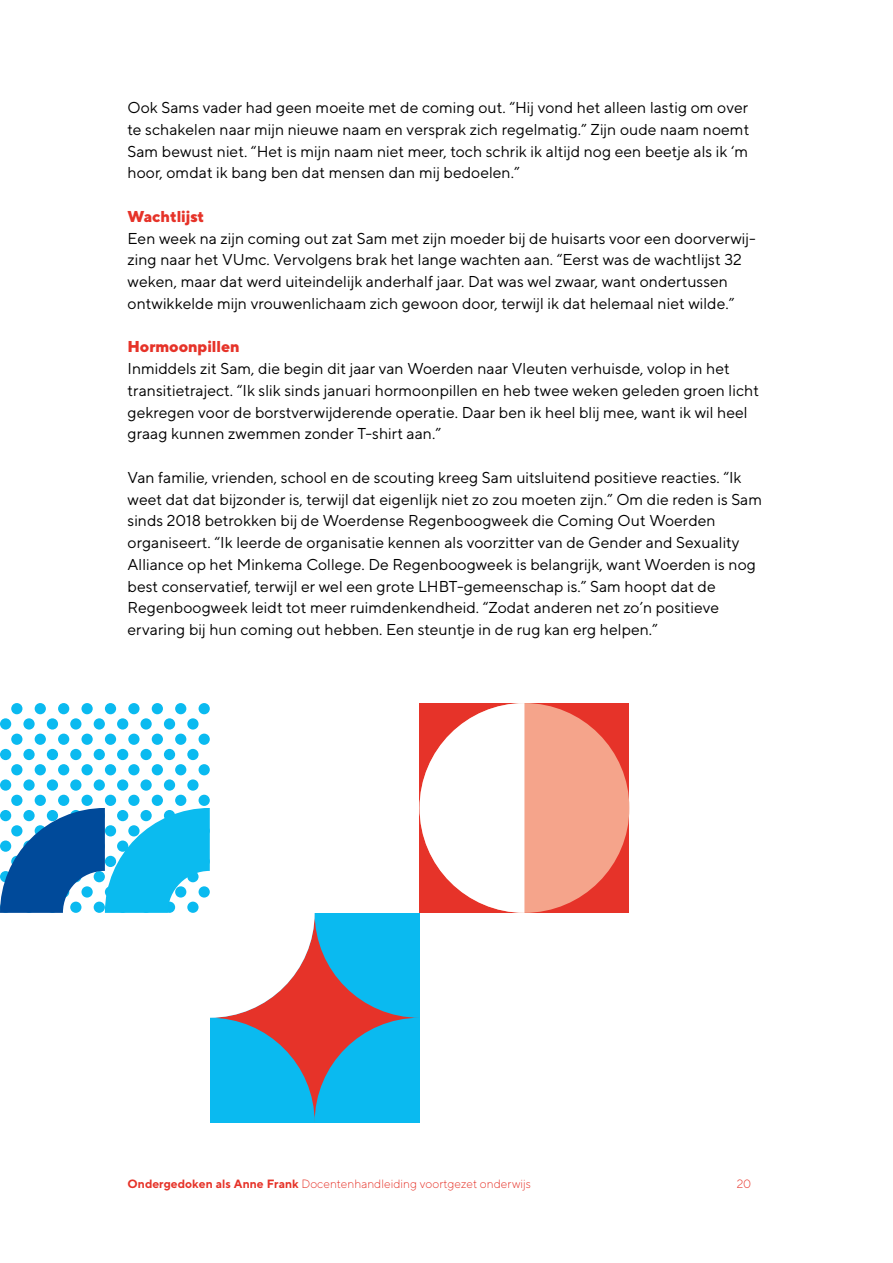
<style>
.page{position:relative;width:893px;height:1263px;background:#fff}
.page>*{position:absolute;margin:0;border:0;box-sizing:border-box;transform-origin:0 0}
.t1{font:15.75px/21.8px "TT Norms";color:#000}
.t2{font:800 15.75px "TT Norms";letter-spacing:-.01em;color:#e63329}
.t3{font:300 12px "TT Norms";color:#e63329}
.s1{font-weight:700}
</style>
<div class="page">
<div style="left:420px;top:703px;width:209px;height:210px;background:#e63329"></div>
<div style="left:420px;top:703px;width:209px;height:210px;background:#f5a48b;border-radius:50%"></div>
<div style="left:11px;top:703px;width:11px;height:11px;background:#0abaf0;border-radius:50%"></div>
<div style="left:35px;top:703px;width:11px;height:11px;background:#0abaf0;border-radius:50%"></div>
<div style="left:58px;top:703px;width:11px;height:11px;background:#0abaf0;border-radius:50%"></div>
<div style="left:81px;top:703px;width:12px;height:11px;background:#0abaf0;border-radius:50%"></div>
<div style="left:105px;top:703px;width:11px;height:11px;background:#0abaf0;border-radius:50%"></div>
<div style="left:128px;top:703px;width:12px;height:11px;background:#0abaf0;border-radius:50%"></div>
<div style="left:152px;top:703px;width:11px;height:11px;background:#0abaf0;border-radius:50%"></div>
<div style="left:175px;top:703px;width:11px;height:11px;background:#0abaf0;border-radius:50%"></div>
<div style="left:199px;top:703px;width:11px;height:11px;background:#0abaf0;border-radius:50%"></div>
<div style="left:0;top:718px;width:11px;height:11px;background:#0abaf0;border-radius:50%"></div>
<div style="left:23px;top:718px;width:12px;height:11px;background:#0abaf0;border-radius:50%"></div>
<div style="left:47px;top:718px;width:11px;height:11px;background:#0abaf0;border-radius:50%"></div>
<div style="left:70px;top:718px;width:11px;height:11px;background:#0abaf0;border-radius:50%"></div>
<div style="left:94px;top:718px;width:11px;height:11px;background:#0abaf0;border-radius:50%"></div>
<div style="left:117px;top:718px;width:11px;height:11px;background:#0abaf0;border-radius:50%"></div>
<div style="left:140px;top:718px;width:12px;height:11px;background:#0abaf0;border-radius:50%"></div>
<div style="left:164px;top:718px;width:11px;height:11px;background:#0abaf0;border-radius:50%"></div>
<div style="left:187px;top:718px;width:12px;height:11px;background:#0abaf0;border-radius:50%"></div>
<div style="left:11px;top:734px;width:11px;height:11px;background:#0abaf0;border-radius:50%"></div>
<div style="left:35px;top:734px;width:11px;height:11px;background:#0abaf0;border-radius:50%"></div>
<div style="left:58px;top:734px;width:11px;height:11px;background:#0abaf0;border-radius:50%"></div>
<div style="left:81px;top:734px;width:12px;height:11px;background:#0abaf0;border-radius:50%"></div>
<div style="left:105px;top:734px;width:11px;height:11px;background:#0abaf0;border-radius:50%"></div>
<div style="left:128px;top:734px;width:12px;height:11px;background:#0abaf0;border-radius:50%"></div>
<div style="left:152px;top:734px;width:11px;height:11px;background:#0abaf0;border-radius:50%"></div>
<div style="left:175px;top:734px;width:11px;height:11px;background:#0abaf0;border-radius:50%"></div>
<div style="left:199px;top:734px;width:11px;height:11px;background:#0abaf0;border-radius:50%"></div>
<div style="left:0;top:749px;width:11px;height:11px;background:#0abaf0;border-radius:50%"></div>
<div style="left:23px;top:749px;width:12px;height:11px;background:#0abaf0;border-radius:50%"></div>
<div style="left:47px;top:749px;width:11px;height:11px;background:#0abaf0;border-radius:50%"></div>
<div style="left:70px;top:749px;width:11px;height:11px;background:#0abaf0;border-radius:50%"></div>
<div style="left:94px;top:749px;width:11px;height:11px;background:#0abaf0;border-radius:50%"></div>
<div style="left:117px;top:749px;width:11px;height:11px;background:#0abaf0;border-radius:50%"></div>
<div style="left:140px;top:749px;width:12px;height:11px;background:#0abaf0;border-radius:50%"></div>
<div style="left:164px;top:749px;width:11px;height:11px;background:#0abaf0;border-radius:50%"></div>
<div style="left:187px;top:749px;width:12px;height:11px;background:#0abaf0;border-radius:50%"></div>
<div style="left:11px;top:764px;width:11px;height:11px;background:#0abaf0;border-radius:50%"></div>
<div style="left:35px;top:764px;width:11px;height:11px;background:#0abaf0;border-radius:50%"></div>
<div style="left:58px;top:764px;width:11px;height:11px;background:#0abaf0;border-radius:50%"></div>
<div style="left:81px;top:764px;width:12px;height:11px;background:#0abaf0;border-radius:50%"></div>
<div style="left:105px;top:764px;width:11px;height:11px;background:#0abaf0;border-radius:50%"></div>
<div style="left:128px;top:764px;width:12px;height:11px;background:#0abaf0;border-radius:50%"></div>
<div style="left:152px;top:764px;width:11px;height:11px;background:#0abaf0;border-radius:50%"></div>
<div style="left:175px;top:764px;width:11px;height:11px;background:#0abaf0;border-radius:50%"></div>
<div style="left:199px;top:764px;width:11px;height:11px;background:#0abaf0;border-radius:50%"></div>
<div style="left:11px;top:795px;width:11px;height:11px;background:#0abaf0;border-radius:50%"></div>
<div style="left:35px;top:795px;width:11px;height:11px;background:#0abaf0;border-radius:50%"></div>
<div style="left:58px;top:795px;width:11px;height:11px;background:#0abaf0;border-radius:50%"></div>
<div style="left:81px;top:795px;width:12px;height:11px;background:#0abaf0;border-radius:50%"></div>
<div style="left:105px;top:795px;width:11px;height:11px;background:#0abaf0;border-radius:50%"></div>
<div style="left:128px;top:795px;width:12px;height:11px;background:#0abaf0;border-radius:50%"></div>
<div style="left:152px;top:795px;width:11px;height:11px;background:#0abaf0;border-radius:50%"></div>
<div style="left:175px;top:795px;width:11px;height:11px;background:#0abaf0;border-radius:50%"></div>
<div style="left:199px;top:795px;width:11px;height:11px;background:#0abaf0;border-radius:50%"></div>
<div style="left:0;top:779px;width:11px;height:12px;background:#0abaf0;border-radius:50%"></div>
<div style="left:23px;top:779px;width:12px;height:12px;background:#0abaf0;border-radius:50%"></div>
<div style="left:47px;top:779px;width:11px;height:12px;background:#0abaf0;border-radius:50%"></div>
<div style="left:70px;top:779px;width:11px;height:12px;background:#0abaf0;border-radius:50%"></div>
<div style="left:117px;top:779px;width:11px;height:12px;background:#0abaf0;border-radius:50%"></div>
<div style="left:140px;top:779px;width:12px;height:12px;background:#0abaf0;border-radius:50%"></div>
<div style="left:187px;top:779px;width:12px;height:12px;background:#0abaf0;border-radius:50%"></div>
<div style="left:164px;top:779px;width:11px;height:12px;background:#0abaf0;border-radius:50%"></div>
<div style="left:94px;top:779px;width:11px;height:12px;background:#0abaf0;border-radius:50%"></div>
<div style="left:210px;top:913px;width:210px;height:210px;background:#0abaf0"></div>
<svg style="left:210px;top:913px;width:210px;height:210px"></svg>
<svg style="left:0;top:808px;width:315px;height:210px"></svg>
<svg style="left:420px;top:703px;width:104px;height:210px"></svg>
<p class="t1" style="left:128px;top:96px;width:623px;text-align:justify">Ook Sams vader had geen moeite met de coming out. “Hij vond het alleen lastig om over te schakelen naar mijn nieuwe naam en versprak zich regelmatig.” Zijn oude naam noemt Sam bewust niet. “Het is mijn naam niet meer, toch schrik ik altijd nog een beetje als ik ‘m hoor, omdat ik bang ben dat mensen dan mij bedoelen.”</p>
<p class="t2" style="left:128px;top:206px;width:78px">Wachtlijst</p>
<p class="t1" style="left:128px;top:227px;width:630px">Een week na zijn coming out zat Sam met zijn moeder bij de huisarts voor een doorverwij&shy;zing naar het VUmc. Vervolgens brak het lange wachten aan. “Eerst was de wachtlijst 32 weken, maar dat werd uiteindelijk anderhalf jaar. Dat was wel zwaar, want ondertussen ontwikkelde mijn vrouwenlichaam zich gewoon door, terwijl ik dat helemaal niet wilde.”</p>
<p class="t2" style="left:128px;top:337px;width:114px">Hormoonpillen</p>
<p class="t1" style="left:128px;top:357px;width:633px">Inmiddels zit Sam, die begin dit jaar van Woerden naar Vleuten verhuisde, volop in het transitietraject. “Ik slik sinds januari hormoonpillen en heb twee weken geleden groen licht gekregen voor de borstverwijderende operatie. Daar ben ik heel blij mee, want ik wil heel graag kunnen zwemmen zonder T-shirt aan.”</p>
<p class="t1" style="left:128px;top:466px;width:636px">Van familie, vrienden, school en de scouting kreeg Sam uitsluitend positieve reacties. “Ik weet dat dat bijzonder is, terwijl dat eigenlijk niet zo zou moeten zijn.” Om die reden is Sam sinds 2018 betrokken bij de Woerdense Regenboogweek die Coming Out Woerden organiseert. “Ik leerde de organisatie kennen als voorzitter van de Gender and Sexuality Alliance op het Minkema College. De Regenboogweek is belangrijk, want Woerden is nog best conservatief, terwijl er wel een grote LHBT-gemeenschap is.” Sam hoopt dat de Regenboogweek leidt tot meer ruimdenkendheid. “Zodat anderen net zo’n positieve ervaring bij hun coming out hebben. Een steuntje in de rug kan erg helpen.”</p>
<p class="t3" style="left:128px;top:1176px;width:405px"><span class="s1">Ondergedoken als Anne Frank</span> Docentenhandleiding voortgezet onderwijs</p>
<p class="t3" style="left:737px;top:1176px;width:16px">20</p>
</div>
